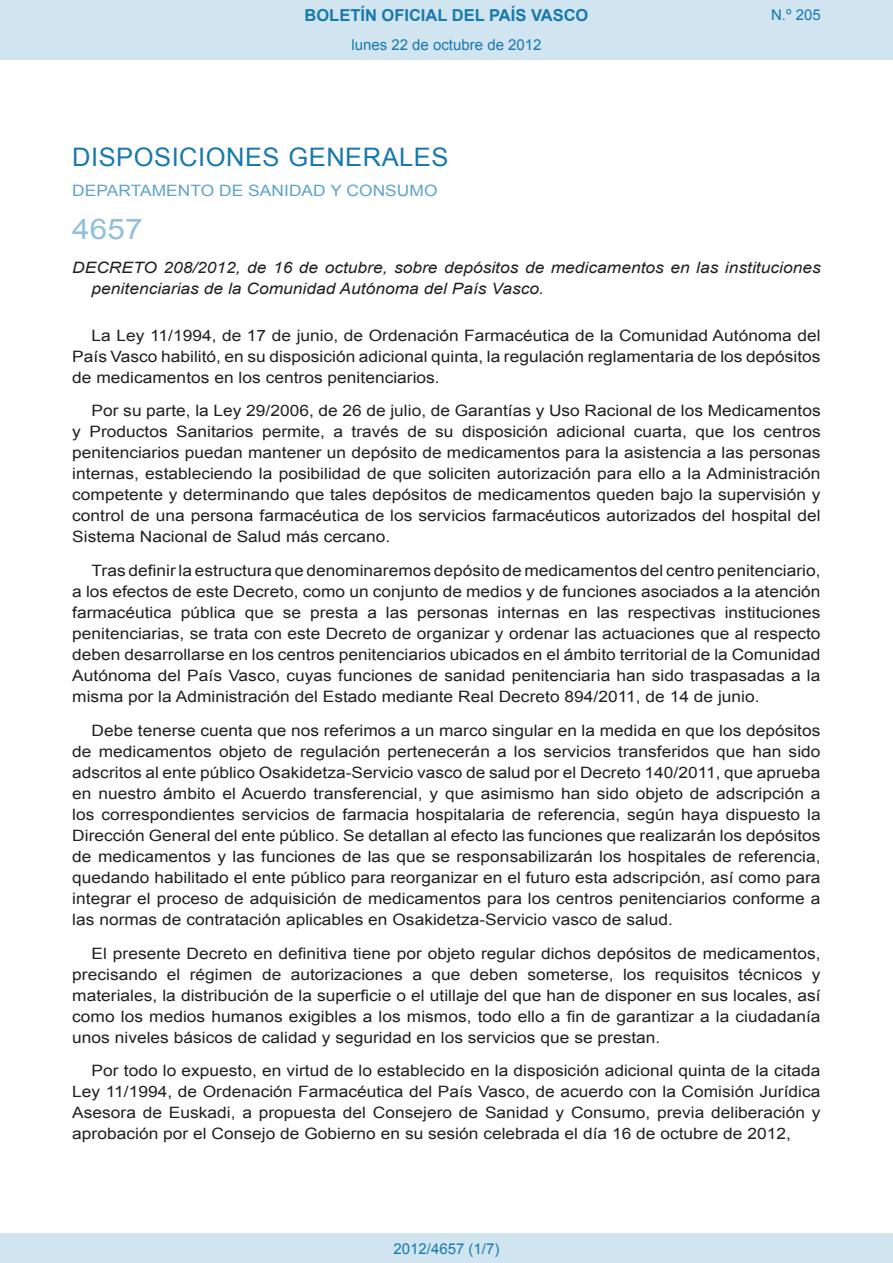
<style>
.page{position:relative;width:893px;height:1263px;background:#fff}
.page>*{position:absolute;margin:0;border:0;box-sizing:border-box;transform-origin:0 0}
.BOPVOrden{font:28.5px "Arial";color:#90c0db;scale:1.11 1}
.BOPVSeccion{font:25.5px "Arial";letter-spacing:.02em;color:#1879ad}
.t1{font:700 16.5px "Arial";color:#1879ad}
.BOPVDetalle{font:15.6px/21px "Arial";color:#231f20;text-align:justify;scale:1.11 1}
.BOPVTitulo{font:italic 15.6px/21px "Arial";color:#231f20;scale:1.11 1}
.BOPVOrganismo{font:15.6px "Arial";letter-spacing:.005em;color:#5ea4ca;scale:1.11 1}
.Paginacion_Centro{font:15px "Arial";color:#1879ad}
</style>
<div class="page">
<div style="left:0;top:0;width:893px;height:60px;background:#d0e5f0"></div>
<div style="left:0;top:1233px;width:893px;height:30px;background:#d0e5f0"></div>
<p class="t1" style="left:305px;top:4px;width:285px">BOLETÍN OFICIAL DEL PAÍS VASCO</p>
<p class="Paginacion_Centro" style="left:351px;top:35px;width:192px">lunes 22 de octubre de 2012</p>
<p class="Paginacion_Centro" style="left:771px;top:5px;width:51px">N.º 205</p>
<p class="BOPVSeccion" style="left:72px;top:141px;width:378px">DISPOSICIONES GENERALES</p>
<p class="BOPVOrganismo" style="left:72px;top:181px;width:330px">DEPARTAMENTO DE SANIDAD Y CONSUMO</p>
<p class="BOPVOrden" style="left:72px;top:211px;width:65px">4657</p>
<p class="BOPVTitulo" style="left:92px;top:257px;width:658px;text-indent:-19px">DECRETO 208/2012, de 16 de octubre, sobre depósitos de medicamentos en las instituciones penitenciarias de la Comunidad Autónoma del País Vasco.</p>
<p class="BOPVDetalle" style="left:72px;top:325px;width:676px;text-indent:19px">La Ley 11/1994, de 17 de junio, de Ordenación Farmacéutica de la Comunidad Autónoma del País Vasco habilitó, en su disposición adicional quinta, la regulación reglamentaria de los depósitos de medicamentos en los centros penitenciarios.</p>
<p class="BOPVDetalle" style="left:72px;top:400px;width:676px;text-indent:19px">Por su parte, la Ley 29/2006, de 26 de julio, de Garantías y Uso Racional de los Medicamentos y Productos Sanitarios permite, a través de su disposición adicional cuarta, que los centros penitenciarios puedan mantener un depósito de medicamentos para la asistencia a las personas internas, estableciendo la posibilidad de que soliciten autorización para ello a la Administración competente y determinando que tales depósitos de medicamentos queden bajo la supervisión y control de una persona farmacéutica de los servicios farmacéuticos autorizados del hospital del Sistema Nacional de Salud más cercano.</p>
<p class="BOPVDetalle" style="left:72px;top:560px;width:676px;text-indent:19px">Tras definir la estructura que denominaremos depósito de medicamentos del centro penitenciario, a los efectos de este Decreto, como un conjunto de medios y de funciones asociados a la atención farmacéutica pública que se presta a las personas internas en las respectivas instituciones penitenciarias, se trata con este Decreto de organizar y ordenar las actuaciones que al respecto deben desarrollarse en los centros penitenciarios ubicados en el ámbito territorial de la Comunidad Autónoma del País Vasco, cuyas funciones de sanidad penitenciaria han sido traspasadas a la misma por la Administración del Estado mediante Real Decreto 894/2011, de 14 de junio.</p>
<p class="BOPVDetalle" style="left:72px;top:720px;width:676px;text-indent:19px">Debe tenerse cuenta que nos referimos a un marco singular en la medida en que los depósitos de medicamentos objeto de regulación pertenecerán a los servicios transferidos que han sido adscritos al ente público Osakidetza-Servicio vasco de salud por el Decreto 140/2011, que aprueba en nuestro ámbito el Acuerdo transferencial, y que asimismo han sido objeto de adscripción a los correspondientes servicios de farmacia hospitalaria de referencia, según haya dispuesto la Dirección General del ente público. Se detallan al efecto las funciones que realizarán los depósitos de medicamentos y las funciones de las que se responsabilizarán los hospitales de referencia, quedando habilitado el ente público para reorganizar en el futuro esta adscripción, así como para integrar el proceso de adquisición de medicamentos para los centros penitenciarios conforme a las normas de contratación aplicables en Osakidetza-Servicio vasco de salud.</p>
<p class="BOPVDetalle" style="left:72px;top:943px;width:676px;text-indent:19px">El presente Decreto en definitiva tiene por objeto regular dichos depósitos de medicamentos, precisando el régimen de autorizaciones a que deben someterse, los requisitos técnicos y materiales, la distribución de la superficie o el utillaje del que han de disponer en sus locales, así como los medios humanos exigibles a los mismos, todo ello a fin de garantizar a la ciudadanía unos niveles básicos de calidad y seguridad en los servicios que se prestan.</p>
<p class="BOPVDetalle" style="left:72px;top:1060px;width:676px;text-indent:19px">Por todo lo expuesto, en virtud de lo establecido en la disposición adicional quinta de la citada Ley 11/1994, de Ordenación Farmacéutica del País Vasco, de acuerdo con la Comisión Jurídica Asesora de Euskadi, a propuesta del Consejero de Sanidad y Consumo, previa deliberación y aprobación por el Consejo de Gobierno en su sesión celebrada el día 16 de octubre de 2012,</p>
<p class="Paginacion_Centro" style="left:393px;top:1238px;width:107px">2012/4657 (1/7)</p>
</div>
